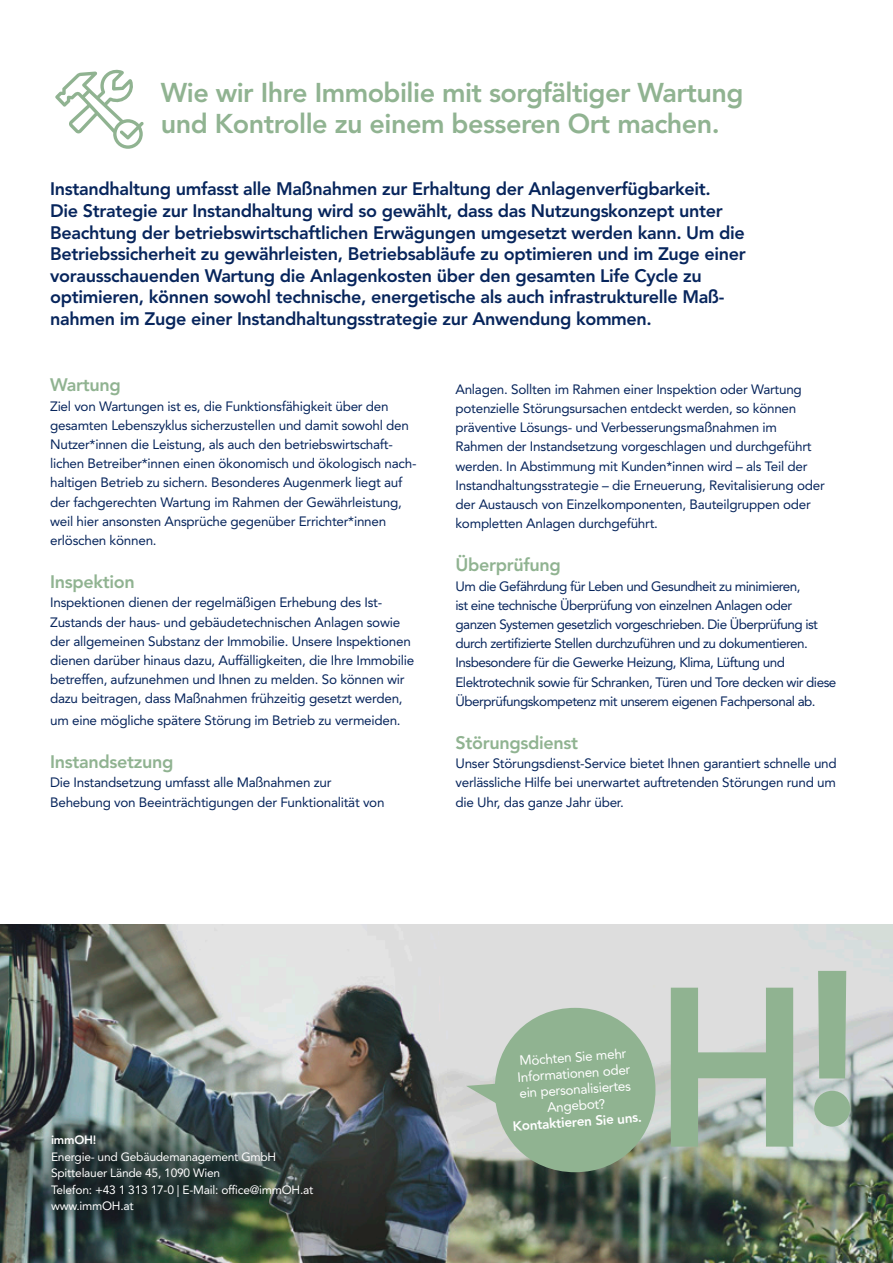
<style>
.page{position:relative;width:893px;height:1263px;background:#fff}
.page>*{position:absolute;margin:0;border:0;box-sizing:border-box;transform-origin:0 0}
.t1{font:800 27px/30.5px "Avenir LT Std";letter-spacing:-.02em;color:#90b391}
.t2{font:800 18px/21.6px "Avenir LT Std";letter-spacing:-.02em;color:#07255c}
.t3{font:800 18px "Avenir LT Std";letter-spacing:-.02em;color:#90b391}
.t4{font:13.5px/19.2px "Avenir LT Std";letter-spacing:-.02em;color:#07255c}
.t5{font:13.5px/19.2px "Avenir LT Std";letter-spacing:-.04em;color:#07255c}
.t6{font:13.5px/16.2px "Avenir LT Std";color:#fff;text-align:center}
.t7{font:800 13.5px "Avenir LT Std";color:#fff}
.t8{font:12px/16.5px "Avenir LT Std";letter-spacing:-.02em;color:#fff}
.t9{font:800 12px "Avenir LT Std";letter-spacing:-.02em;color:#fff}
</style>
<div class="page">
<img style="left:0;top:924px;width:893px;height:339px">
<svg style="left:55px;top:69px;width:89px;height:80px"></svg>
<svg style="left:466px;top:1008px;width:189px;height:164px;background:#aabcaa"></svg>
<svg style="left:671px;top:988px;width:122px;height:158px;background:#a9beab"></svg>
<svg style="left:814px;top:971px;width:36px;height:155px;background:#a2bca4"></svg>
<div style="left:513px;top:1025px;width:124px;height:131px;background:#90b391;border-radius:50%"></div>
<svg style="left:2px;top:1125px;width:242px;height:97px;background:#4f5b56"></svg>
<div style="left:41px;top:1124px;width:283px;height:98px;background:#000;opacity:.75"></div>
<h1 class="t1" style="left:161px;top:78px;width:584px">Wie wir Ihre Immobilie mit sorgfältiger Wartung und Kontrolle zu einem besseren Ort machen.</h1>
<p class="t2" style="left:50px;top:178px;width:697px">Instandhaltung umfasst alle Maßnahmen zur Erhaltung der Anlagenverfügbarkeit.<br>Die Strategie zur Instandhaltung wird so gewählt, dass das Nutzungskonzept unter Beachtung der betriebswirtschaftlichen Erwägungen umgesetzt werden kann. Um die Betriebssicherheit zu gewährleisten, Betriebsabläufe zu optimieren und im Zuge einer vorausschauenden Wartung die Anlagenkosten über den gesamten Life Cycle zu optimieren, können sowohl technische, energetische als auch infrastrukturelle Maß&shy;nahmen im Zuge einer Instandhaltungsstrategie zur Anwendung kommen.</p>
<h2 class="t3" style="left:50px;top:374px;width:72px">Wartung</h2>
<p class="t4" style="left:50px;top:396px;width:368px">Ziel von Wartungen ist es, die Funktionsfähigkeit über den gesamten Lebenszyklus sicherzustellen und damit sowohl den Nutzer*innen die Leistung, als auch den betriebswirtschaft&shy;lichen Betreiber*innen einen ökonomisch und ökologisch nach&shy;haltigen Betrieb zu sichern. Besonderes Augenmerk liegt auf der fachgerechten Wartung im Rahmen der Gewährleistung, weil hier ansonsten Ansprüche gegenüber Errichter*innen erlöschen können.</p>
<h2 class="t3" style="left:50px;top:571px;width:86px">Inspektion</h2>
<p class="t4" style="left:50px;top:593px;width:366px">Inspektionen dienen der regelmäßigen Erhebung des Ist-Zustands der haus- und gebäudetechnischen Anlagen sowie der allgemeinen Substanz der Immobilie. Unsere Inspektionen dienen darüber hinaus dazu, Auffälligkeiten, die Ihre Immobilie betreffen, aufzunehmen und Ihnen zu melden. So können wir dazu beitragen, dass Maßnahmen frühzeitig gesetzt werden,</p>
<p class="t4" style="left:50px;top:711px;width:352px">um eine mögliche spätere Störung im Betrieb zu vermeiden.</p>
<h2 class="t3" style="left:50px;top:751px;width:125px">Instandsetzung</h2>
<p class="t4" style="left:50px;top:773px;width:336px">Die Instandsetzung umfasst alle Maßnahmen zur<br>Behebung von Beeinträchtigungen der Funktionalität von</p>
<p class="t4" style="left:455px;top:380px;width:371px">Anlagen. Sollten im Rahmen einer Inspektion oder Wartung potenzielle Störungsursachen entdeckt werden, so können präventive Lösungs- und Verbesserungsmaßnahmen im Rahmen der Instandsetzung vorgeschlagen und durchgeführt werden. In Abstimmung mit Kunden*innen wird – als Teil der Instandhaltungsstrategie – die Erneuerung, Revitalisierung oder der Austausch von Einzelkomponenten, Bauteilgruppen oder kompletten Anlagen durchgeführt.</p>
<h2 class="t3" style="left:455px;top:554px;width:107px">Überprüfung</h2>
<p class="t5" style="left:455px;top:576px;width:382px">Um die Gefährdung für Leben und Gesundheit zu minimieren,<br>ist eine technische Überprüfung von einzelnen Anlagen oder ganzen Systemen gesetzlich vorgeschrieben. Die Überprüfung ist durch zertifizierte Stellen durchzuführen und zu dokumentieren.<br>Insbesondere für die Gewerke Heizung, Klima, Lüftung und Elektrotechnik sowie für Schranken, Türen und Tore decken wir diese Überprüfungskompetenz mit unserem eigenen Fachpersonal ab.</p>
<h2 class="t3" style="left:455px;top:732px;width:124px">Störungsdienst</h2>
<p class="t4" style="left:455px;top:754px;width:383px;text-align:justify">Unser Störungsdienst-Service bietet Ihnen garantiert schnelle und verlässliche Hilfe bei unerwartet auftretenden Störungen rund um die Uhr, das ganze Jahr über.</p>
<p class="t9" style="left:51px;top:1133px;width:47px">immOH!</p>
<p class="t8" style="left:51px;top:1148px;width:264px">Energie- und Gebäudemanagement GmbH Spittelauer Lände 45, 1090 Wien<br>Telefon: +43 1 313 17-0 | E-Mail: office@immOH.at www.immOH.at</p>
<p class="t6" style="left:516px;top:1053px;width:114px;rotate:-4deg">Möchten Sie mehr<br>Informationen oder ein personalisiertes<br>Angebot?</p>
<p class="t7" style="left:512px;top:1118px;width:131px;rotate:-4deg">Kontaktieren Sie uns.</p>
</div>
